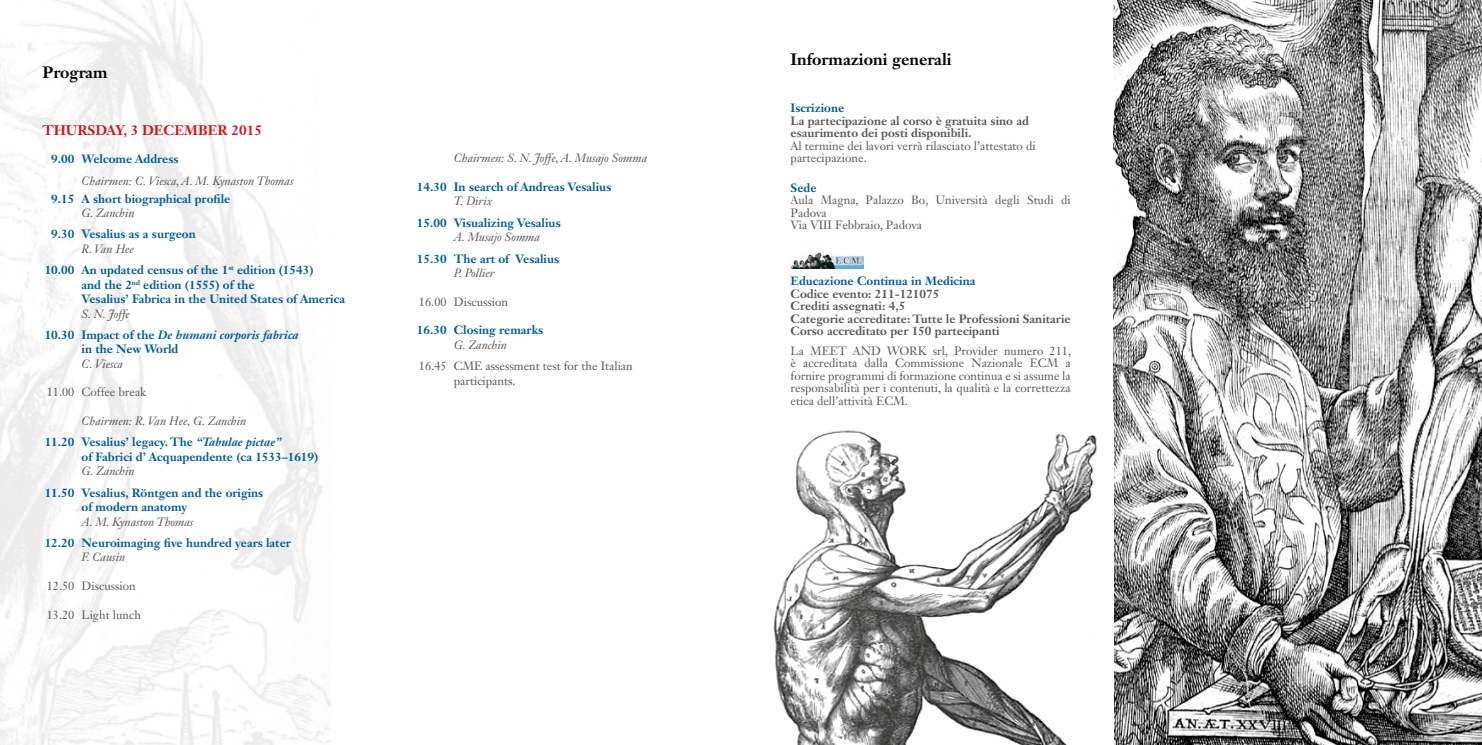
<style>
.page{position:relative;width:1482px;height:745px;background:#fff}
.page>*{position:absolute;margin:0;border:0;box-sizing:border-box;transform-origin:0 0}
.t1{font:700 16.25px "Janson Text LT Std";color:#000}
.t2{font:700 13.75px "Janson Text LT Std";color:#cd171a}
.t3{font:700 11.88px/14.4px "Janson Text LT Std";color:#005a9a}
.t4{font:11.88px/12.5px "Janson Text LT Std";color:#575858}
.t5{font:italic 11.88px/21.5px "Janson Text LT Std";color:#575858;text-align:center}
.t6{font:700 11.88px/12.5px "Janson Text LT Std";color:#575858}
.t7{font:italic 700 11.88px/21.5px "Janson Text LT Std";color:#005a9a}
.s1{font-weight:400;font-style:italic;color:#575858}
.s2{font-weight:400;color:#575858}
.s3{font-style:normal}
.s4{font-weight:700;font-style:normal;color:#005a9a}
.s5{font-weight:700;color:#005a9a}
</style>
<div class="page">
<img style="left:1113px;top:0;width:368px;height:744px">
<img style="left:773px;top:430px;width:325px;height:314px">
<img style="left:790px;top:252px;width:73px;height:17px">
<h1 class="t1" style="left:43px;top:62px;width:66px">Program</h1>
<p class="t2" style="left:43px;top:121px;width:221px">THURSDAY, 3 DECEMBER 2015</p>
<p class="t3" style="left:51px;top:151px;width:129px">9.00 Welcome Address</p>
<p class="t5" style="left:81px;top:170px;width:213px">Chairmen: C. Viesca, A. M. Kynaston Thomas</p>
<p class="t3" style="left:51px;top:191px;width:181px">9.15 A short biographical profile</p>
<p class="t5" style="left:81px;top:202px;width:55px">G. Zanchin</p>
<p class="t3" style="left:51px;top:227px;width:146px">9.30 Vesalius as a surgeon</p>
<p class="t3" style="left:45px;top:238px;width:270px;line-height:21.5px;text-indent:37px"><span class="s1">R. Van Hee<br></span>10.00 An updated census of the 1<sup>st</sup> edition (1543)</p>
<p class="t3" style="left:81px;top:277px;width:265px">and the 2<sup>nd</sup> edition (1555) of the<br>Vesalius’ Fabrica in the United States of America</p>
<p class="t7" style="left:45px;top:302px;width:255px;text-indent:37px"><span class="s2">S. N. Joffe<br></span><span class="s3">10.30 Impact of the</span> De humani corporis fabrica</p>
<p class="t3" style="left:81px;top:342px;width:98px">in the New World</p>
<p class="t5" style="left:81px;top:353px;width:43px">C. Viesca</p>
<p class="t4" style="left:47px;top:385px;width:101px">11.00 Coffee break</p>
<p class="t5" style="left:45px;top:410px;width:238px">Chairmen: R. Van Hee, G. Zanchin<br><span class="s4">11.20 Vesalius’ legacy. The</span> <span class="s5">“Tabulae pictae”</span></p>
<p class="t3" style="left:81px;top:449px;width:238px">of Fabrici d’ Acquapendente (ca 1533–1619)</p>
<p class="t5" style="left:81px;top:460px;width:55px">G. Zanchin</p>
<p class="t3" style="left:81px;top:485px;width:183px;text-indent:-37px">11.50 Vesalius, Röntgen and the origins of modern anatomy</p>
<p class="t5" style="left:81px;top:510px;width:113px">A. M. Kynaston Thomas</p>
<p class="t3" style="left:45px;top:535px;width:248px">12.20 Neuroimaging five hundred years later</p>
<p class="t5" style="left:81px;top:546px;width:45px">F. Causin</p>
<p class="t4" style="left:47px;top:579px;width:91px">12.50 Discussion</p>
<p class="t4" style="left:47px;top:607px;width:96px">13.20 Light lunch</p>
<p class="t5" style="left:454px;top:147px;width:195px">Chairmen: S. N. Joffe, A. Musajo Somma</p>
<p class="t3" style="left:417px;top:179px;width:196px">14.30 In search of Andreas Vesalius</p>
<p class="t5" style="left:454px;top:190px;width:40px">T. Dirix</p>
<p class="t3" style="left:417px;top:215px;width:145px">15.00 Visualizing Vesalius</p>
<p class="t5" style="left:454px;top:226px;width:88px">A. Musajo Somma</p>
<p class="t3" style="left:417px;top:251px;width:144px">15.30 The art of Vesalius</p>
<p class="t5" style="left:454px;top:262px;width:42px">P. Pollier</p>
<p class="t4" style="left:419px;top:295px;width:91px">16.00 Discussion</p>
<p class="t3" style="left:417px;top:322px;width:128px">16.30 Closing remarks</p>
<p class="t5" style="left:454px;top:334px;width:55px">G. Zanchin</p>
<p class="t4" style="left:454px;top:358px;width:180px;line-height:14.4px;text-indent:-35px">16.45 CME assessment test for the Italian participants.</p>
<h1 class="t1" style="left:790px;top:49px;width:162px">Informazioni generali</h1>
<p class="t3" style="left:790px;top:101px;width:55px">Iscrizione</p>
<p class="t6" style="left:790px;top:114px;width:240px">La partecipazione al corso è gratuita sino ad esaurimento dei posti disponibili.</p>
<p class="t4" style="left:790px;top:139px;width:246px">Al termine dei lavori verrà rilasciato l’attestato di partecipazione.</p>
<p class="t3" style="left:790px;top:180px;width:27px">Sede</p>
<p class="t4" style="left:790px;top:193px;width:281px">Aula Magna, Palazzo Bo, Università degli Studi di<br>Padova<br>Via VIII Febbraio, Padova</p>
<p class="t3" style="left:790px;top:273px;width:186px">Educazione Continua in Medicina</p>
<p class="t6" style="left:790px;top:287px;width:281px">Codice evento: 211-121075<br>Crediti assegnati: 4,5<br>Categorie accreditate: Tutte le Professioni Sanitarie Corso accreditato per 150 partecipanti</p>
<p class="t4" style="left:790px;top:344px;width:282px;text-align:justify">La MEET AND WORK srl, Provider numero 211, è accreditata dalla Commissione Nazionale ECM a fornire programmi di formazione continua e si assume la responsabilità per i contenuti, la qualità e la correttezza etica dell’attività ECM.</p>
</div>
